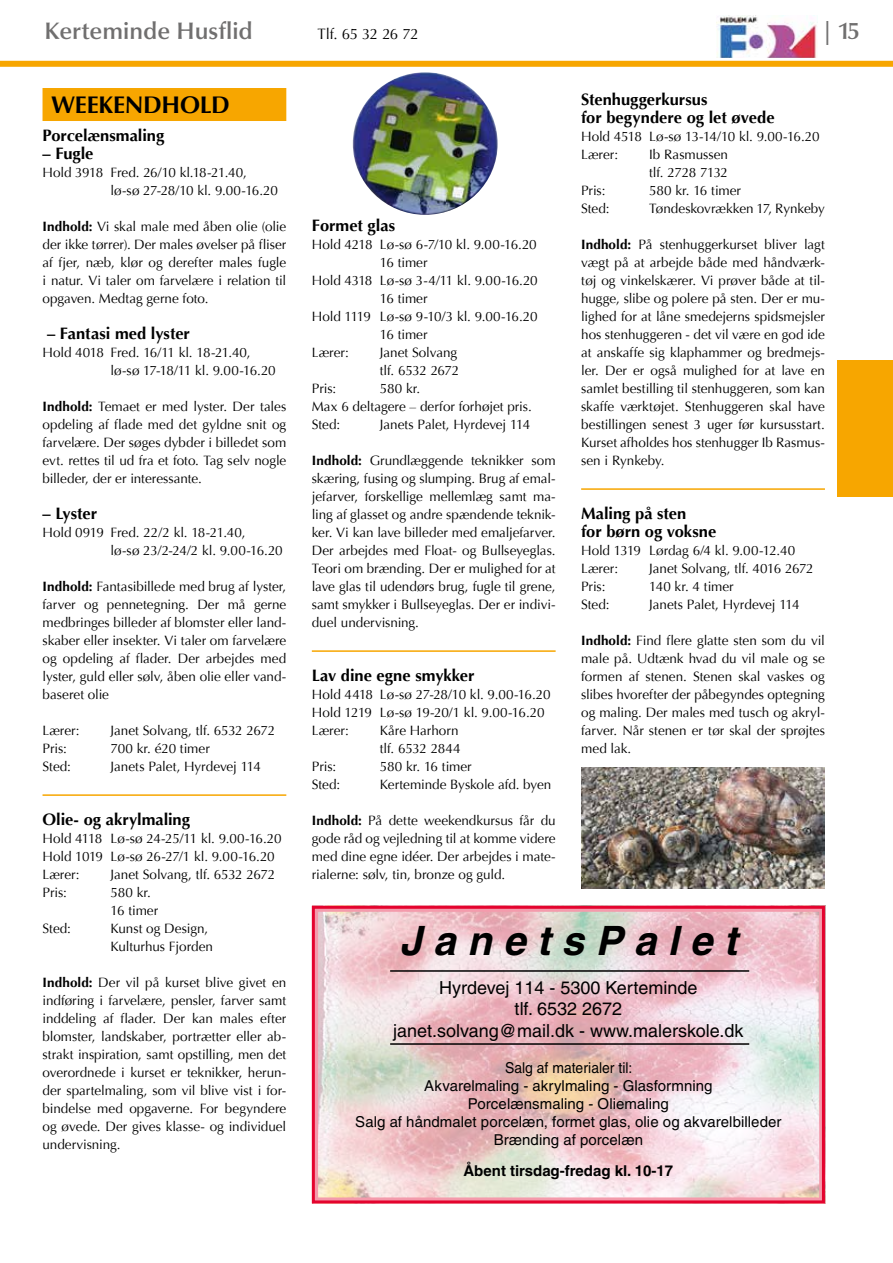
<style>
.page{position:relative;width:893px;height:1263px;background:#fff}
.page>*{position:absolute;margin:0;border:0;box-sizing:border-box;transform-origin:0 0}
.t1{font:italic 700 40.5px "Helvetica";color:#000}
.t2{font:600 24px "Optima";color:#706f6f}
.t3{font:700 24px "Optima";letter-spacing:-.01em;color:#000}
.t4{font:18px/21.6px "Helvetica";color:#000;text-align:center}
.t5{font:700 16.5px/18px "Optima";color:#000}
.t6{font:15px/18px "Helvetica";letter-spacing:.005em;color:#000;text-align:center;scale:.93 1}
.t7{font:700 15px "Helvetica";color:#000}
.t8{font:15px "Optima";letter-spacing:-.02em;color:#000}
.t9{font:13.5px/18px "Optima";letter-spacing:-.005em;color:#000}
.t10{font:13.5px/18px "Optima";letter-spacing:-.025em;color:#000}
.s1{font-weight:700}
</style>
<div class="page">
<div style="left:838px;top:361px;width:55px;height:136px;background:#f7a600"></div>
<div style="left:0;top:61px;width:893px;height:6px;background:#f7a600"></div>
<img style="left:717px;top:15px;width:100px;height:42px">
<img style="left:319px;top:913px;width:499px;height:283px">
<div style="left:43px;top:88px;width:243px;height:33px;background:#f7a600"></div>
<hr style="left:43px;top:794px;width:243px;height:2px;background:#f7a600">
<hr style="left:312px;top:650px;width:244px;height:2px;background:#f7a600">
<hr style="left:581px;top:488px;width:244px;height:2px;background:#f7a600">
<hr style="left:390px;top:1043px;width:359px;height:2px;background:#000">
<hr style="left:390px;top:970px;width:359px;height:2px;background:#000">
<div style="left:312px;top:906px;width:513px;height:297px;border:3px solid #e4032e"></div>
<img style="left:581px;top:767px;width:244px;height:122px">
<img style="left:353px;top:72px;width:145px;height:143px">
<h2 class="t2" style="left:45px;top:17px;width:210px">Kerteminde Husflid</h2>
<p class="t8" style="left:318px;top:26px;width:103px">Tlf. 65 32 26 72</p>
<h2 class="t2" style="left:825px;top:17px;width:37px">| 15</h2>
<h2 class="t3" style="left:51px;top:90px;width:180px">WEEKENDHOLD</h2>
<p class="t5" style="left:43px;top:127px;width:123px">Porcelænsmaling</p>
<p class="t5" style="left:43px;top:145px;width:53px">– Fugle</p>
<p class="t10" style="left:111px;top:164px;width:169px;text-indent:-68px">Hold 3918 Fred. 26/10 kl.18-21.40, lø-sø 27-28/10 kl. 9.00-16.20</p>
<p class="t9" style="left:43px;top:218px;width:245px;text-align:justify"><span class="s1">Indhold:</span> Vi skal male med åben olie (olie der ikke tørrer). Der males øvelser på fliser af fjer, næb, klør og derefter males fugle i natur. Vi taler om farvelære i relation til opgaven. Medtag gerne foto.</p>
<p class="t5" style="left:47px;top:325px;width:144px">– Fantasi med lyster</p>
<p class="t9" style="left:111px;top:344px;width:167px;text-indent:-68px">Hold 4018 Fred. 16/11 kl. 18-21.40, lø-sø 17-18/11 kl. 9.00-16.20</p>
<p class="t9" style="left:43px;top:398px;width:245px;text-align:justify"><span class="s1">Indhold:</span> Temaet er med lyster. Der tales opdeling af flade med det gyldne snit og farvelære. Der søges dybder i billedet som evt. rettes til ud fra et foto. Tag selv nogle billeder, der er interessante.</p>
<p class="t5" style="left:43px;top:505px;width:56px">– Lyster</p>
<p class="t9" style="left:111px;top:524px;width:174px;text-indent:-68px">Hold 0919 Fred. 22/2 kl. 18-21.40,<br>lø-sø 23/2-24/2 kl. 9.00-16.20</p>
<p class="t9" style="left:43px;top:578px;width:245px;text-align:justify"><span class="s1">Indhold:</span> Fantasibillede med brug af lyster, farver og pennetegning. Der må gerne medbringes billeder af blomster eller land&shy;skaber eller insekter. Vi taler om farvelære og opdeling af flader. Der arbejdes med lyster, guld eller sølv, åben olie eller vand&shy;baseret olie</p>
<p class="t9" style="left:43px;top:722px;width:39px">Lærer:</p>
<p class="t9" style="left:111px;top:722px;width:166px">Janet Solvang, tlf. 6532 2672</p>
<p class="t9" style="left:43px;top:740px;width:26px">Pris:</p>
<p class="t9" style="left:111px;top:740px;width:101px">700 kr. é20 timer</p>
<p class="t9" style="left:43px;top:758px;width:30px">Sted:</p>
<p class="t9" style="left:111px;top:758px;width:152px">Janets Palet, Hyrdevej 114</p>
<p class="t5" style="left:43px;top:811px;width:149px">Olie- og akrylmaling</p>
<p class="t9" style="left:43px;top:830px;width:241px">Hold 4118 Lø-sø 24-25/11 kl. 9.00-16.20<br>Hold 1019 Lø-sø 26-27/1 kl. 9.00-16.20<br>Lærer:</p>
<p class="t9" style="left:111px;top:866px;width:166px">Janet Solvang, tlf. 6532 2672</p>
<p class="t9" style="left:43px;top:884px;width:26px">Pris:</p>
<p class="t9" style="left:111px;top:884px;width:49px">580 kr.<br>16 timer</p>
<p class="t9" style="left:43px;top:920px;width:30px">Sted:</p>
<p class="t9" style="left:111px;top:920px;width:104px">Kunst og Design,<br>Kulturhus Fjorden</p>
<p class="t9" style="left:43px;top:974px;width:245px;text-align:justify"><span class="s1">Indhold:</span> Der vil på kurset blive givet en indføring i farvelære, pensler, farver samt inddeling af flader. Der kan males efter blomster, landskaber, portrætter eller ab&shy;strakt inspiration, samt opstilling, men det overordnede i kurset er teknikker, herun&shy;der spartelmaling, som vil blive vist i for&shy;bindelse med opgaverne. For begyndere og øvede. Der gives klasse- og individuel undervisning.</p>
<p class="t5" style="left:312px;top:217px;width:85px">Formet glas</p>
<p class="t9" style="left:312px;top:236px;width:226px">Hold 4218 Lø-sø 6-7/10 kl. 9.00-16.20</p>
<p class="t9" style="left:380px;top:254px;width:49px">16 timer</p>
<p class="t9" style="left:312px;top:272px;width:227px">Hold 4318 Lø-sø 3-4/11 kl. 9.00-16.20</p>
<p class="t9" style="left:380px;top:290px;width:49px">16 timer</p>
<p class="t9" style="left:312px;top:308px;width:227px">Hold 1119 Lø-sø 9-10/3 kl. 9.00-16.20</p>
<p class="t9" style="left:380px;top:326px;width:49px">16 timer</p>
<p class="t9" style="left:312px;top:344px;width:39px">Lærer:</p>
<p class="t9" style="left:380px;top:344px;width:81px">Janet Solvang tlf. 6532 2672</p>
<p class="t9" style="left:312px;top:380px;width:26px">Pris:</p>
<p class="t9" style="left:312px;top:380px;width:221px;text-indent:68px">580 kr.<br>Max 6 deltagere – derfor forhøjet pris.<br>Sted:</p>
<p class="t9" style="left:380px;top:416px;width:152px">Janets Palet, Hyrdevej 114</p>
<p class="t9" style="left:312px;top:452px;width:245px;text-align:justify"><span class="s1">Indhold:</span> Grundlæggende teknikker som skæring, fusing og slumping. Brug af emal&shy;jefarver, forskellige mellemlæg samt ma&shy;ling af glasset og andre spændende teknik&shy;ker. Vi kan lave billeder med emaljefarver.<br>Der arbejdes med Float- og Bullseyeglas.<br>Teori om brænding. Der er mulighed for at lave glas til udendørs brug, fugle til grene, samt smykker i Bullseyeglas. Der er indivi&shy;duel undervisning.</p>
<p class="t5" style="left:312px;top:667px;width:164px">Lav dine egne smykker</p>
<p class="t9" style="left:312px;top:686px;width:240px">Hold 4418 Lø-sø 27-28/10 kl. 9.00-16.20<br>Hold 1219 Lø-sø 19-20/1 kl. 9.00-16.20<br>Lærer:</p>
<p class="t9" style="left:380px;top:722px;width:82px">Kåre Harhorn tlf. 6532 2844</p>
<p class="t9" style="left:312px;top:758px;width:26px">Pris:</p>
<p class="t9" style="left:380px;top:758px;width:93px">580 kr. 16 timer</p>
<p class="t9" style="left:312px;top:776px;width:30px">Sted:</p>
<p class="t9" style="left:380px;top:776px;width:173px">Kerteminde Byskole afd. byen</p>
<p class="t9" style="left:312px;top:812px;width:245px;text-align:justify"><span class="s1">Indhold:</span> På dette weekendkursus får du gode råd og vejledning til at komme videre med dine egne idéer. Der arbejdes i mate&shy;rialerne: sølv, tin, bronze og guld.</p>
<p class="t5" style="left:581px;top:91px;width:195px">Stenhuggerkursus<br>for begyndere og let øvede</p>
<p class="t9" style="left:581px;top:128px;width:240px">Hold 4518 Lø-sø 13-14/10 kl. 9.00-16.20<br>Lærer:</p>
<p class="t9" style="left:649px;top:146px;width:80px">Ib Rasmussen tlf. 2728 7132</p>
<p class="t9" style="left:581px;top:182px;width:26px">Pris:</p>
<p class="t9" style="left:649px;top:182px;width:93px">580 kr. 16 timer</p>
<p class="t9" style="left:581px;top:200px;width:30px">Sted:</p>
<p class="t9" style="left:649px;top:200px;width:177px">Tøndeskovrækken 17, Rynkeby</p>
<p class="t9" style="left:581px;top:236px;width:245px;text-align:justify"><span class="s1">Indhold:</span> På stenhuggerkurset bliver lagt vægt på at arbejde både med håndværk&shy;tøj og vinkelskærer. Vi prøver både at til&shy;hugge, slibe og polere på sten. Der er mu&shy;lighed for at låne smedejerns spidsmejsler hos stenhuggeren - det vil være en god ide at anskaffe sig klaphammer og bredmejs&shy;ler. Der er også mulighed for at lave en samlet bestilling til stenhuggeren, som kan skaffe værktøjet. Stenhuggeren skal have bestillingen senest 3 uger før kursusstart.<br>Kurset afholdes hos stenhugger Ib Rasmus&shy;sen i Rynkeby.</p>
<p class="t5" style="left:581px;top:505px;width:137px">Maling på sten<br>for børn og voksne</p>
<p class="t9" style="left:581px;top:542px;width:216px">Hold 1319 Lørdag 6/4 kl. 9.00-12.40<br>Lærer:</p>
<p class="t9" style="left:649px;top:560px;width:166px">Janet Solvang, tlf. 4016 2672</p>
<p class="t9" style="left:581px;top:578px;width:26px">Pris:</p>
<p class="t9" style="left:649px;top:578px;width:86px">140 kr. 4 timer</p>
<p class="t9" style="left:581px;top:596px;width:30px">Sted:</p>
<p class="t9" style="left:649px;top:596px;width:152px">Janets Palet, Hyrdevej 114</p>
<p class="t9" style="left:581px;top:632px;width:245px;text-align:justify"><span class="s1">Indhold:</span> Find flere glatte sten som du vil male på. Udtænk hvad du vil male og se formen af stenen. Stenen skal vaskes og slibes hvorefter der påbegyndes optegning og maling. Der males med tusch og akryl&shy;farver. Når stenen er tør skal der sprøjtes med lak.</p>
<h1 class="t1" style="left:400px;top:916px;width:339px">J a n e t s P a l e t</h1>
<h3 class="t4" style="left:393px;top:976px;width:352px">Hyrdevej 114 - 5300 Kerteminde<br>tlf. 6532 2672<br>janet.solvang@mail.dk - www.malerskole.dk</h3>
<p class="t6" style="left:355px;top:1058px;width:460px">Salg af materialer til:<br>Akvarelmaling - akrylmaling - Glasformning<br>Porcelænsmaling - Oliemaling<br>Salg af håndmalet porcelæn, formet glas, olie og akvarelbilleder Brænding af porcelæn</p>
<p class="t7" style="left:463px;top:1162px;width:211px">Åbent tirsdag-fredag kl. 10-17</p>
</div>
